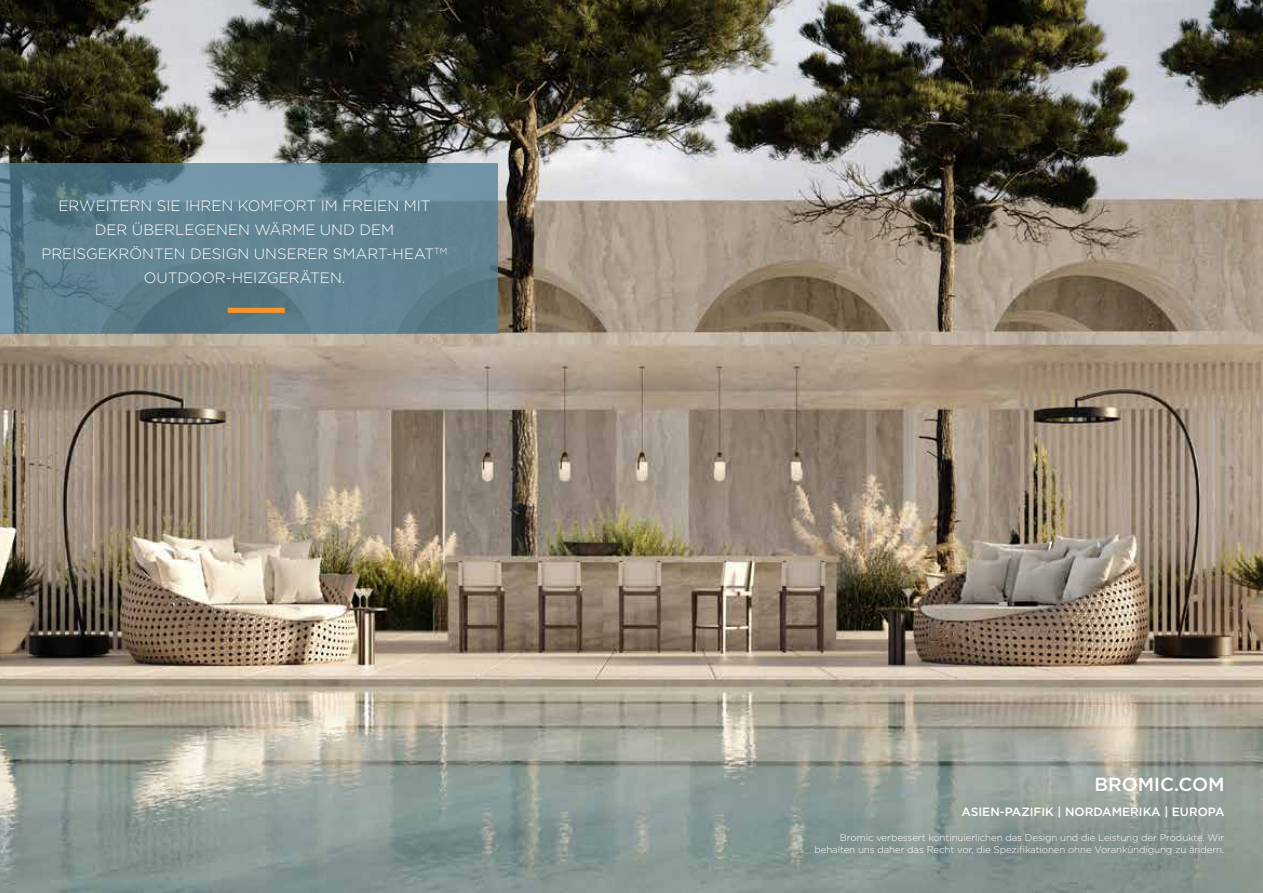
<style>
.page{position:relative;width:1263px;height:893px;background:#fff}
.page>*{position:absolute;margin:0;border:0;box-sizing:border-box;transform-origin:0 0}
.t1{font:500 18.9px "Gotham";color:#fff}
.t2{font:300 15px/24px "Gotham";color:#fff;text-align:center}
.t3{font:500 12px "Gotham";color:#fff}
.t4{font:300 9.75px/12px "Gotham";letter-spacing:-.01em;color:#fff;text-align:right}
</style>
<div class="page">
<img style="left:0;top:0;width:1263px;height:893px">
<svg style="left:0;top:163px;width:498px;height:171px;background:#5f818f"></svg>
<div style="left:228px;top:308px;width:57px;height:5px;background:#f8942a"></div>
<h2 class="t2" style="left:41px;top:194px;width:408px">ERWEITERN SIE IHREN KOMFORT IM FREIEN MIT DER ÜBERLEGENEN WÄRME UND DEM PREISGEKRÖNTEN DESIGN UNSERER SMART-HEAT<sup>TM </sup>OUTDOOR-HEIZGERÄTEN.</h2>
<h1 class="t1" style="left:1094px;top:774px;width:132px">BROMIC.COM</h1>
<p class="t3" style="left:961px;top:805px;width:265px">ASIEN-PAZIFIK | NORDAMERIKA | EUROPA</p>
<p class="t4" style="left:814px;top:831px;width:411px">Bromic verbessert kontinuierlichen das Design und die Leistung der Produkte. Wir behalten uns daher das Recht vor, die Spezifikationen ohne Vorankündigung zu ändern.</p>
</div>
